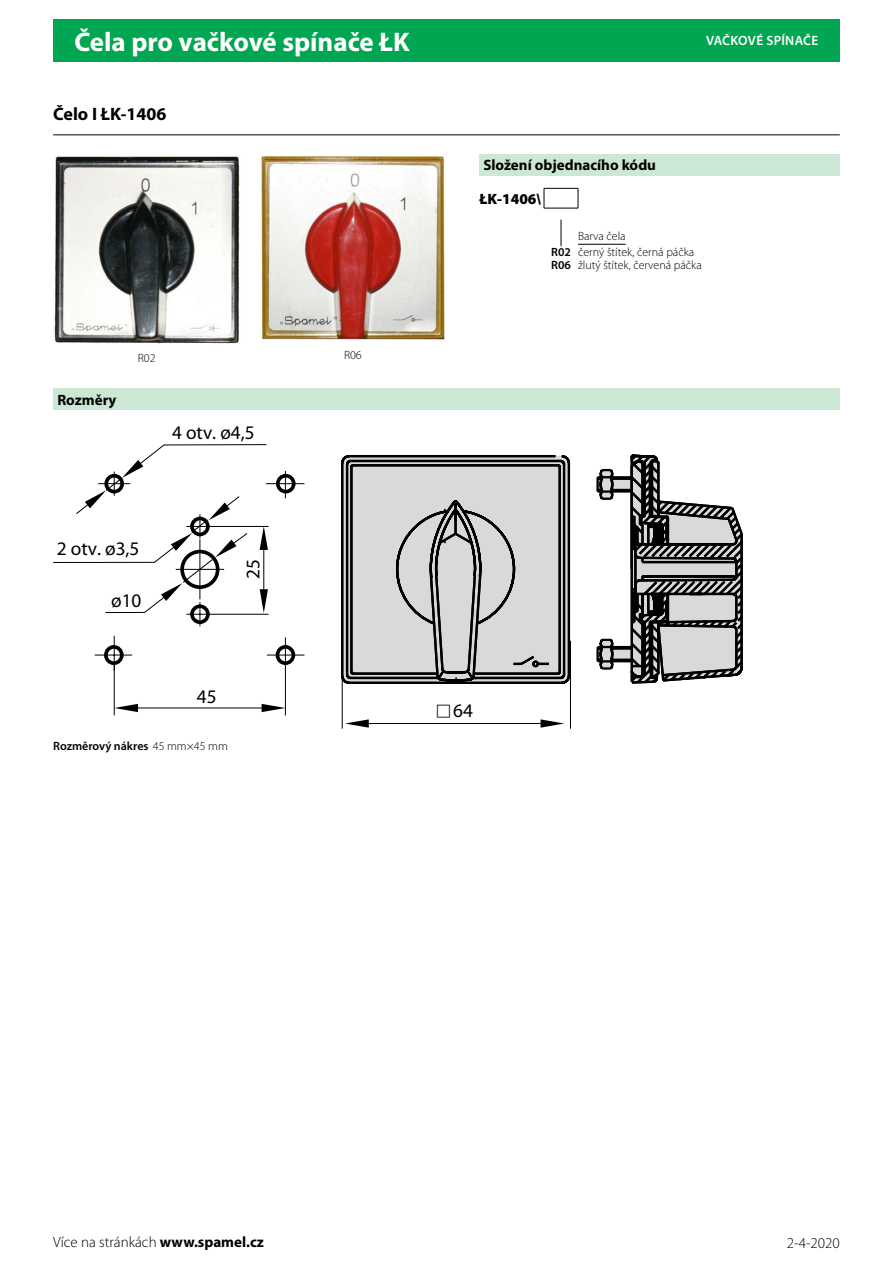
<style>
.page{position:relative;width:893px;height:1263px;background:#fff}
.page>*{position:absolute;margin:0;border:0;box-sizing:border-box;transform-origin:0 0}
.t1{font:700 27px "Myriad Pro";color:#fff}
.Cecha_Wymiary{font:19.35px "Myriad Pro";color:#000}
.Cecha_Wymiary-2{font:19.2px "Myriad Pro";color:#000}
.t2{font:700 18px "Myriad Pro";color:#000}
.t3{font:300 15px "Myriad Pro";color:#000}
.Überschrift{font:700 15px "Myriad Pro";color:#000}
.TS_Bestellschlüssel{font:900 15px "Myriad Pro";color:#000}
.t4{font:600 13.5px "Myriad Pro";letter-spacing:.02em;color:#fff}
.TS_links{font:300 12px "Myriad Pro";color:#000}
.Text_semibold_podkre{font:600 12px "Myriad Pro";color:#000}
.TS_links_unterstrich{font:300 12px "Myriad Pro";color:#000}
.TS_fett_zentriert{font:600 12px "Myriad Pro";color:#000}
.Podpis_pod_zdjeciem{font:300 12px "Myriad Pro";color:#000}
.s1{font-weight:300}
.s2{font-weight:700}
</style>
<div class="page">
<div style="left:53px;top:19px;width:787px;height:43px;background:#00a651"></div>
<div style="left:479px;top:154px;width:361px;height:21px;background:#cce7d3"></div>
<svg style="left:544px;top:188px;width:35px;height:21px"></svg>
<svg style="left:561px;top:220px;width:1px;height:26px"></svg>
<hr style="left:578px;top:244px;width:48px;height:1px;background:#000">
<svg style="left:341px;top:454px;width:402px;height:231px"></svg>
<hr style="left:570px;top:641px;width:1px;height:88px;background:#000">
<hr style="left:342px;top:640px;width:1px;height:89px;background:#000">
<hr style="left:364px;top:723px;width:182px;height:1px;background:#000">
<svg style="left:345px;top:719px;width:24px;height:9px"></svg>
<svg style="left:541px;top:719px;width:23px;height:9px"></svg>
<hr style="left:285px;top:663px;width:1px;height:52px;background:#000">
<hr style="left:114px;top:664px;width:1px;height:51px;background:#000">
<hr style="left:133px;top:707px;width:134px;height:1px;background:#000">
<svg style="left:114px;top:704px;width:24px;height:8px"></svg>
<svg style="left:262px;top:704px;width:23px;height:8px"></svg>
<hr style="left:266px;top:483px;width:38px;height:1px;background:#000">
<hr style="left:267px;top:655px;width:37px;height:1px;background:#000">
<svg style="left:53px;top:444px;width:244px;height:223px"></svg>
<hr style="left:98px;top:483px;width:32px;height:1px;background:#000">
<hr style="left:53px;top:134px;width:787px;height:1px;background:#000">
<div style="left:53px;top:388px;width:787px;height:22px;background:#cce7d3"></div>
<img style="left:54px;top:156px;width:186px;height:187px">
<img style="left:260px;top:154px;width:185px;height:186px">
<h1 class="t1" style="left:74px;top:24px;width:337px">Čela pro vačkové spínače ŁK</h1>
<p class="t2" style="left:53px;top:102px;width:115px">Čelo I ŁK-1406</p>
<p class="Überschrift" style="left:57px;top:390px;width:61px">Rozměry</p>
<p class="Podpis_pod_zdjeciem" style="left:138px;top:352px;width:19px">R02</p>
<p class="Podpis_pod_zdjeciem" style="left:344px;top:348px;width:19px">R06</p>
<p class="Cecha_Wymiary" style="left:172px;top:420px;width:84px">4 otv. ø4,5</p>
<p class="Cecha_Wymiary" style="left:57px;top:537px;width:84px">2 otv. ø3,5</p>
<p class="Cecha_Wymiary" style="left:111px;top:588px;width:32px">ø10</p>
<p class="Cecha_Wymiary-2" style="left:241px;top:579px;width:22px;rotate:-90deg">52</p>
<p class="Cecha_Wymiary-2" style="left:197px;top:685px;width:21px">45</p>
<p class="Text_semibold_podkre" style="left:53px;top:739px;width:176px">Rozměrový nákres <span class="s1">45 mm×45 mm</span></p>
<p class="t4" style="left:706px;top:32px;width:114px">VAČKOVÉ SPÍNAČE</p>
<p class="Überschrift" style="left:483px;top:156px;width:174px">Složení objednacího kódu</p>
<p class="TS_Bestellschlüssel" style="left:479px;top:189px;width:63px">ŁK-1406\</p>
<p class="TS_links_unterstrich" style="left:578px;top:230px;width:49px">Barva čela</p>
<p class="TS_fett_zentriert" style="left:551px;top:245px;width:21px">R02</p>
<p class="TS_links" style="left:578px;top:246px;width:118px">černý štítek, černá páčka</p>
<p class="TS_fett_zentriert" style="left:551px;top:258px;width:21px">R06</p>
<p class="TS_links" style="left:578px;top:259px;width:125px">žlutý štítek, červená páčka</p>
<p class="Cecha_Wymiary-2" style="left:453px;top:699px;width:21px">64</p>
<p class="t3" style="left:53px;top:1234px;width:212px">Více na stránkách <span class="s2">www.spamel.cz</span></p>
<p class="t3" style="left:787px;top:1234px;width:54px">2-4-2020</p>
</div>
